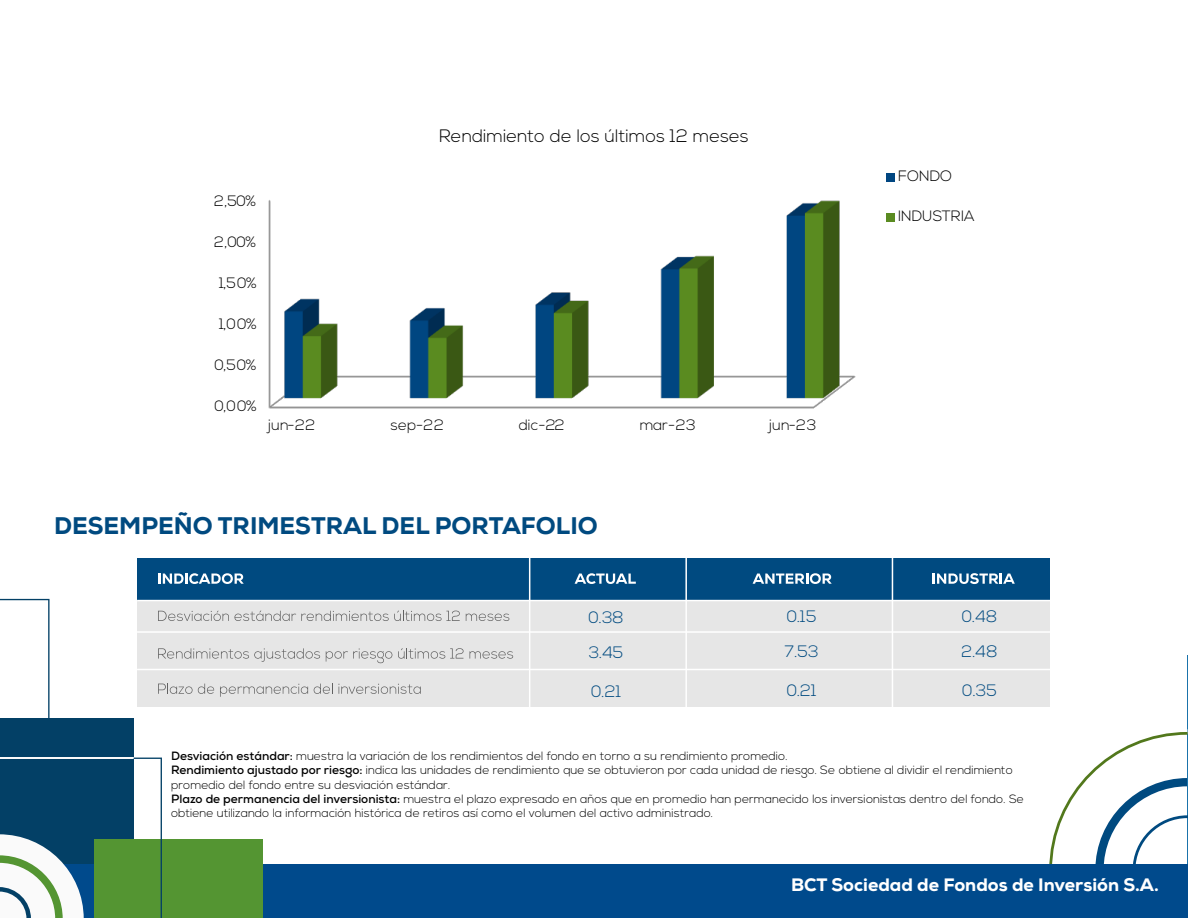
<style>
.page{position:relative;width:1188px;height:918px;background:#fff}
.page>*{position:absolute;margin:0;border:0;box-sizing:border-box;transform-origin:0 0}
.t1{font:800 24px "Nexa";color:#004a80}
.t2{font:800 18px "Nexa";color:#fff}
.t3{font:300 18px "Nexa";color:#000}
.t4{font:300 16.5px "Nexa";color:#004a80}
.t5{font:300 15px "Nexa";letter-spacing:.005em;color:#000}
.t6{font:300 12px/14.4px "Nexa";color:#000}
.s1{font-weight:700}
</style>
<div class="page">
<hr style="left:1187px;top:655px;width:1px;height:215px;background:#1a73ab">
<svg style="left:1049px;top:729px;width:139px;height:135px"></svg>
<div style="left:0;top:718px;width:134px;height:200px;background:#034066"></div>
<hr style="left:0;top:758px;width:134px;height:1px;background:#fafafa">
<svg style="left:0;top:599px;width:50px;height:119px"></svg>
<div style="left:0;top:864px;width:1188px;height:54px;background:#004a8c"></div>
<div style="left:94px;top:839px;width:169px;height:79px;background:#549532"></div>
<svg style="left:134px;top:758px;width:28px;height:160px"></svg>
<svg style="left:0;top:834px;width:84px;height:84px"></svg>
<div style="left:138px;top:558px;width:912px;height:148px;background:#e6e6e6"></div>
<div style="left:138px;top:558px;width:912px;height:42px;background:#004a80"></div>
<svg style="left:575px;top:573px;width:61px;height:11px"></svg>
<svg style="left:753px;top:573px;width:79px;height:11px"></svg>
<svg style="left:158px;top:573px;width:86px;height:11px"></svg>
<svg style="left:932px;top:573px;width:83px;height:11px"></svg>
<hr style="left:685px;top:558px;width:2px;height:149px;background:#fff">
<hr style="left:892px;top:558px;width:1px;height:149px;background:#fff">
<hr style="left:529px;top:558px;width:1px;height:149px;background:#fff">
<svg style="left:158px;top:611px;width:302px;height:10px"></svg>
<svg style="left:466px;top:614px;width:43px;height:7px"></svg>
<svg style="left:158px;top:648px;width:162px;height:14px"></svg>
<svg style="left:326px;top:648px;width:66px;height:15px"></svg>
<svg style="left:398px;top:648px;width:66px;height:11px"></svg>
<svg style="left:470px;top:651px;width:43px;height:8px"></svg>
<svg style="left:158px;top:684px;width:56px;height:10px"></svg>
<svg style="left:220px;top:683px;width:88px;height:14px"></svg>
<svg style="left:314px;top:683px;width:107px;height:11px"></svg>
<hr style="left:137px;top:600px;width:914px;height:1px;background:#fff">
<hr style="left:137px;top:631px;width:915px;height:2px;background:#fff">
<hr style="left:137px;top:669px;width:914px;height:1px;background:#fff">
<img style="left:268px;top:200px;width:588px;height:209px">
<div style="left:886px;top:173px;width:9px;height:9px;background:#004681"></div>
<div style="left:886px;top:214px;width:9px;height:8px;background:#5a8b21"></div>
<h2 class="t3" style="left:439px;top:125px;width:311px">Rendimiento de los últimos 12 meses</h2>
<p class="t5" style="left:214px;top:192px;width:44px">2,50%</p>
<p class="t5" style="left:214px;top:233px;width:44px">2,00%</p>
<p class="t5" style="left:219px;top:274px;width:39px">1,50%</p>
<p class="t5" style="left:219px;top:315px;width:39px">1,00%</p>
<p class="t5" style="left:214px;top:356px;width:44px">0,50%</p>
<p class="t5" style="left:215px;top:397px;width:44px">0,00%</p>
<p class="t5" style="left:268px;top:416px;width:49px">jun-22</p>
<p class="t5" style="left:391px;top:416px;width:55px">sep-22</p>
<p class="t5" style="left:519px;top:416px;width:47px">dic-22</p>
<p class="t5" style="left:640px;top:416px;width:58px">mar-23</p>
<p class="t5" style="left:769px;top:416px;width:49px">jun-23</p>
<h1 class="t1" style="left:54px;top:511px;width:545px">DESEMPEÑO TRIMESTRAL DEL PORTAFOLIO</h1>
<p class="t5" style="left:898px;top:167px;width:56px">FONDO</p>
<p class="t5" style="left:898px;top:207px;width:78px">INDUSTRIA</p>
<h3 class="t4" style="left:588px;top:608px;width:37px">0.38</h3>
<h3 class="t4" style="left:787px;top:607px;width:31px">0.15</h3>
<h3 class="t4" style="left:962px;top:607px;width:37px">0.48</h3>
<h3 class="t4" style="left:589px;top:642px;width:36px">3.45</h3>
<h3 class="t4" style="left:785px;top:641px;width:35px">7.53</h3>
<h3 class="t4" style="left:962px;top:641px;width:38px">2.48</h3>
<h3 class="t4" style="left:591px;top:682px;width:31px">0.21</h3>
<h3 class="t4" style="left:787px;top:681px;width:31px">0.21</h3>
<h3 class="t4" style="left:962px;top:681px;width:36px">0.35</h3>
<p class="t6" style="left:171px;top:749px;width:855px"><span class="s1">Desviación estándar:</span> muestra la variación de los rendimientos del fondo en torno a su rendimiento promedio.<br><span class="s1">Rendimiento ajustado por riesgo:</span> indica las unidades de rendimiento que se obtuvieron por cada unidad de riesgo. Se obtiene al dividir el rendimiento promedio del fondo entre su desviación estándar.<br><span class="s1">Plazo de permanencia del inversionista:</span> muestra el plazo expresado en años que en promedio han permanecido los inversionistas dentro del fondo. Se obtiene utilizando la información histórica de retiros así como el volumen del activo administrado.</p>
<h2 class="t2" style="left:791px;top:873px;width:369px">BCT Sociedad de Fondos de Inversión S.A.</h2>
</div>
